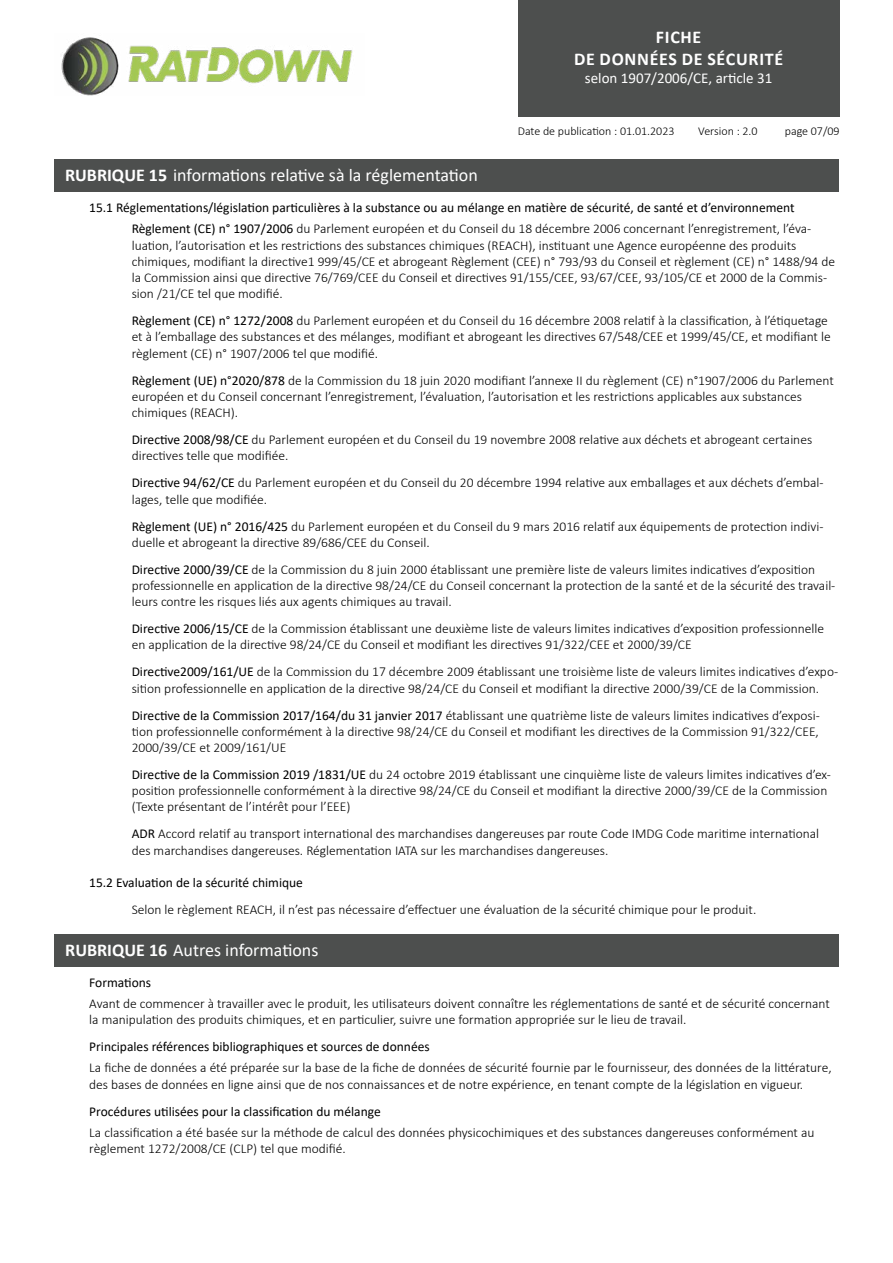
<style>
.page{position:relative;width:893px;height:1263px;background:#fff}
.page>*{position:absolute;margin:0;border:0;box-sizing:border-box;transform-origin:0 0}
.t1{font:18px "Calibri";color:#fff}
.t2{font:700 18px/21.6px "Calibri";letter-spacing:.04em;color:#fff;text-align:center}
.t3{font:15px "Calibri";color:#fff}
.t4{font:300 13.5px/16.2px "Calibri";color:#000}
.t5{font:13.5px/21px "Calibri";color:#000}
.t6{font:300 12px "Calibri";color:#000}
.s1{font-weight:700}
.s2{font-weight:300}
.s3{font-weight:400}
</style>
<div class="page">
<img style="left:61px;top:37px;width:292px;height:59px">
<div style="left:518px;top:0;width:321px;height:116px;background:#4d4f4e"></div>
<div style="left:54px;top:159px;width:785px;height:33px;background:#4d4f4e"></div>
<div style="left:54px;top:934px;width:785px;height:32px;background:#4d4f4e"></div>
<h1 class="t2" style="left:574px;top:26px;width:211px">FICHE<br>DE DONNÉES DE SÉCURITÉ</h1>
<p class="t3" style="left:585px;top:67px;width:189px">selon 1907/2006/CE, article 31</p>
<p class="t6" style="left:518px;top:124px;width:158px">Date de publication : 01.01.2023</p>
<p class="t6" style="left:698px;top:124px;width:61px">Version : 2.0</p>
<p class="t6" style="left:785px;top:124px;width:56px">page 07/09</p>
<h1 class="t1" style="left:65px;top:163px;width:414px"><span class="s1">RUBRIQUE 15</span> informations relative sà la réglementation</h1>
<p class="t5" style="left:132px;top:197px;width:681px;text-indent:-43px">15.1 Réglementations/législation particulières à la substance ou au mélange en matière de sécurité, de santé et d’environnement<br>Règlement (CE) n° 1907/2006 <span class="s2">du Parlement européen et du Conseil du 18 décembre 2006 concernant l’enregistrement, l’éva-</span></p>
<p class="t4" style="left:132px;top:237px;width:705px">luation, l’autorisation et les restrictions des substances chimiques (REACH), instituant une Agence européenne des produits chimiques, modifiant la directive1 999/45/CE et abrogeant Règlement (CEE) n° 793/93 du Conseil et règlement (CE) n° 1488/94 de la Commission ainsi que directive 76/769/CEE du Conseil et directives 91/155/CEE, 93/67/CEE, 93/105/CE et 2000 de la Commis&shy;sion /21/CE tel que modifié.</p>
<p class="t4" style="left:132px;top:313px;width:700px"><span class="s3">Règlement (CE) n° 1272/2008</span> du Parlement européen et du Conseil du 16 décembre 2008 relatif à la classification, à l’étiquetage et à l’emballage des substances et des mélanges, modifiant et abrogeant les directives 67/548/CEE et 1999/45/CE, et modifiant le règlement (CE) n° 1907/2006 tel que modifié.</p>
<p class="t4" style="left:132px;top:372px;width:704px"><span class="s3">Règlement (UE) n°2020/878</span> de la Commission du 18 juin 2020 modifiant l’annexe II du règlement (CE) n°1907/2006 du Parlement européen et du Conseil concernant l’enregistrement, l’évaluation, l’autorisation et les restrictions applicables aux substances chimiques (REACH).</p>
<p class="t4" style="left:132px;top:431px;width:682px"><span class="s3">Directive 2008/98/CE</span> du Parlement européen et du Conseil du 19 novembre 2008 relative aux déchets et abrogeant certaines directives telle que modifiée.</p>
<p class="t4" style="left:132px;top:475px;width:693px"><span class="s3">Directive 94/62/CE</span> du Parlement européen et du Conseil du 20 décembre 1994 relative aux emballages et aux déchets d’embal&shy;lages, telle que modifiée.</p>
<p class="t4" style="left:132px;top:518px;width:693px"><span class="s3">Règlement (UE) n° 2016/425</span> du Parlement européen et du Conseil du 9 mars 2016 relatif aux équipements de protection indivi&shy;duelle et abrogeant la directive 89/686/CEE du Conseil.</p>
<p class="t4" style="left:132px;top:561px;width:705px"><span class="s3">Directive 2000/39/CE</span> de la Commission du 8 juin 2000 établissant une première liste de valeurs limites indicatives d’exposition professionnelle en application de la directive 98/24/CE du Conseil concernant la protection de la santé et de la sécurité des travail&shy;leurs contre les risques liés aux agents chimiques au travail.</p>
<p class="t4" style="left:132px;top:620px;width:694px"><span class="s3">Directive 2006/15/CE</span> de la Commission établissant une deuxième liste de valeurs limites indicatives d’exposition professionnelle en application de la directive 98/24/CE du Conseil et modifiant les directives 91/322/CEE et 2000/39/CE</p>
<p class="t4" style="left:132px;top:664px;width:708px"><span class="s3">Directive2009/161/UE</span> de la Commission du 17 décembre 2009 établissant une troisième liste de valeurs limites indicatives d’expo&shy;sition professionnelle en application de la directive 98/24/CE du Conseil et modifiant la directive 2000/39/CE de la Commission.</p>
<p class="t4" style="left:132px;top:707px;width:690px;text-align:justify"><span class="s3">Directive de la Commission 2017/164/du 31 janvier 2017</span> établissant une quatrième liste de valeurs limites indicatives d’exposi&shy;tion professionnelle conformément à la directive 98/24/CE du Conseil et modifiant les directives de la Commission 91/322/CEE, 2000/39/CE et 2009/161/UE</p>
<p class="t4" style="left:132px;top:766px;width:701px"><span class="s3">Directive de la Commission 2019 /1831/UE</span> du 24 octobre 2019 établissant une cinquième liste de valeurs limites indicatives d’ex&shy;position professionnelle conformément à la directive 98/24/CE du Conseil et modifiant la directive 2000/39/CE de la Commission (Texte présentant de l’intérêt pour l’EEE)</p>
<p class="t4" style="left:132px;top:826px;width:689px"><span class="s3">ADR</span> Accord relatif au transport international des marchandises dangereuses par route Code IMDG Code maritime international des marchandises dangereuses. Réglementation IATA sur les marchandises dangereuses.</p>
<p class="t5" style="left:89px;top:872px;width:215px">15.2 Evaluation de la sécurité chimique</p>
<p class="t4" style="left:132px;top:901px;width:626px">Selon le règlement REACH, il n’est pas nécessaire d’effectuer une évaluation de la sécurité chimique pour le produit.</p>
<h1 class="t1" style="left:65px;top:937px;width:255px"><span class="s1">RUBRIQUE 16</span> Autres informations</h1>
<p class="t5" style="left:89px;top:972px;width:63px">Formations</p>
<p class="t4" style="left:89px;top:995px;width:742px">Avant de commencer à travailler avec le produit, les utilisateurs doivent connaître les réglementations de santé et de sécurité concernant la manipulation des produits chimiques, et en particulier, suivre une formation appropriée sur le lieu de travail.</p>
<p class="t5" style="left:89px;top:1036px;width:342px">Principales références bibliographiques et sources de données</p>
<p class="t4" style="left:89px;top:1060px;width:744px">La fiche de données a été préparée sur la base de la fiche de données de sécurité fournie par le fournisseur, des données de la littérature, des bases de données en ligne ainsi que de nos connaissances et de notre expérience, en tenant compte de la législation en vigueur.</p>
<p class="t5" style="left:89px;top:1100px;width:293px">Procédures utilisées pour la classification du mélange</p>
<p class="t4" style="left:89px;top:1124px;width:727px">La classification a été basée sur la méthode de calcul des données physicochimiques et des substances dangereuses conformément au règlement 1272/2008/CE (CLP) tel que modifié.</p>
</div>
